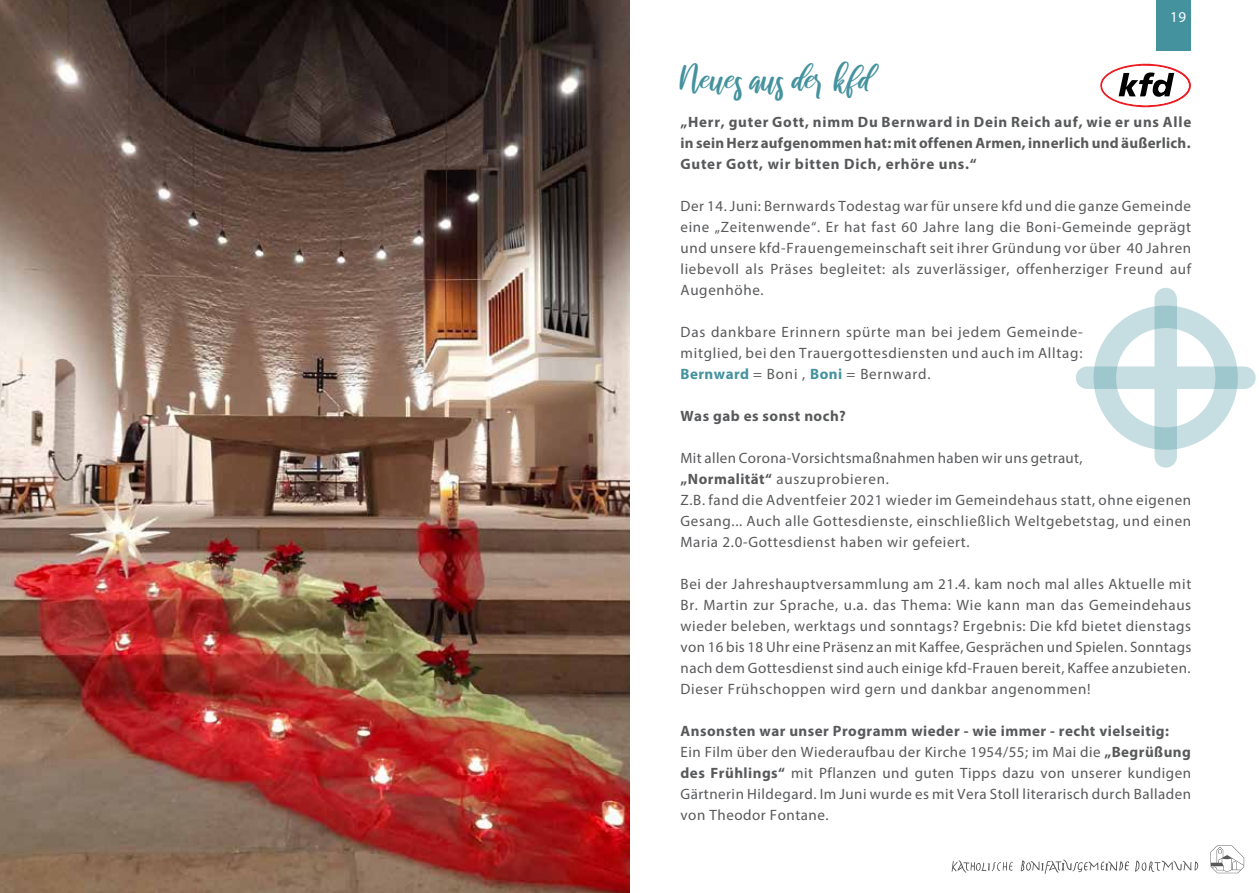
<style>
.page{position:relative;width:1259px;height:893px;background:#fff}
.page>*{position:absolute;margin:0;border:0;box-sizing:border-box;transform-origin:0 0}
.t1{font:36px "raustila";color:#43929e}
.t2{font:15px/21px "Myriad Pro";letter-spacing:.045em;color:#58595b;text-align:justify}
.t3{font:700 15px/21px "Myriad Pro";letter-spacing:.03em;color:#58595b;text-align:justify}
.t4{font:15px "Myriad Pro";color:#fff}
.s1{font-weight:700;color:#43929e}
.s2{font-weight:700}
</style>
<div class="page">
<div style="left:1157px;top:0;width:34px;height:51px;background:#43929e"></div>
<svg style="left:1210px;top:845px;width:34px;height:28px"></svg>
<svg style="left:951px;top:859px;width:247px;height:15px"></svg>
<div style="left:1093px;top:306px;width:145px;height:144px;border:22px solid #43929e;border-radius:50%"></div>
<svg style="left:1087px;top:366px;width:157px;height:23px;background:#b9d6db"></svg>
<svg style="left:1154px;top:299px;width:23px;height:157px;background:#bbd7dc"></svg>
<img style="left:0;top:0;width:629px;height:893px">
<svg style="left:1100px;top:64px;width:91px;height:43px"></svg>
<p class="t4" style="left:1170px;top:8px;width:18px">19</p>
<h1 class="t1" style="left:680px;top:59px;width:193px">Neues aus der kfd</h1>
<p class="t3" style="left:680px;top:111px;width:512px">„Herr, guter Gott, nimm Du Bernward in Dein Reich auf, wie er uns Alle in sein Herz aufgenommen hat: mit offenen Armen, innerlich und äußerlich.<br>Guter Gott, wir bitten Dich, erhöre uns.“</p>
<p class="t2" style="left:680px;top:195px;width:512px">Der 14. Juni: Bernwards Todestag war für unsere kfd und die ganze Gemeinde eine „Zeitenwende“. Er hat fast 60 Jahre lang die Boni-Gemeinde geprägt und unsere kfd-Frauengemeinschaft seit ihrer Gründung vor über 40 Jahren liebevoll als Präses begleitet: als zuverlässiger, offenherziger Freund auf Augenhöhe.</p>
<p class="t2" style="left:680px;top:321px;width:404px">Das dankbare Erinnern spürte man bei jedem Gemeinde&shy;mitglied, bei den Trauergottesdiensten und auch im Alltag:<br><span class="s1">Bernward</span> = Boni , <span class="s1">Boni</span> = Bernward.</p>
<p class="t3" style="left:680px;top:405px;width:167px">Was gab es sonst noch?</p>
<p class="t2" style="left:680px;top:447px;width:512px;text-align:left">Mit allen Corona-Vorsichtsmaßnahmen haben wir uns getraut,<br><span class="s2">„Normalität“</span> auszuprobieren.<br>Z.B. fand die Adventfeier 2021 wieder im Gemeindehaus statt, ohne eigenen Gesang... Auch alle Gottesdienste, einschließlich Weltgebetstag, und einen Maria 2.0-Gottesdienst haben wir gefeiert.</p>
<p class="t2" style="left:680px;top:573px;width:512px">Bei der Jahreshauptversammlung am 21.4. kam noch mal alles Aktuelle mit Br. Martin zur Sprache, u.a. das Thema: Wie kann man das Gemeindehaus wieder beleben, werktags und sonntags? Ergebnis: Die kfd bietet dienstags von 16 bis 18 Uhr eine Präsenz an mit Kaffee, Gesprächen und Spielen. Sonntags nach dem Gottesdienst sind auch einige kfd-Frauen bereit, Kaffee anzubieten.<br>Dieser Frühschoppen wird gern und dankbar angenommen!</p>
<p class="t2" style="left:680px;top:720px;width:512px;text-align:left"><span class="s2">Ansonsten war unser Programm wieder - wie immer - recht vielseitig:<br></span>Ein Film über den Wiederaufbau der Kirche 1954/55; im Mai die <span class="s2">„Begrüßung des Frühlings“</span> mit Pflanzen und guten Tipps dazu von unserer kundigen Gärtnerin Hildegard. Im Juni wurde es mit Vera Stoll literarisch durch Balladen von Theodor Fontane.</p>
</div>
